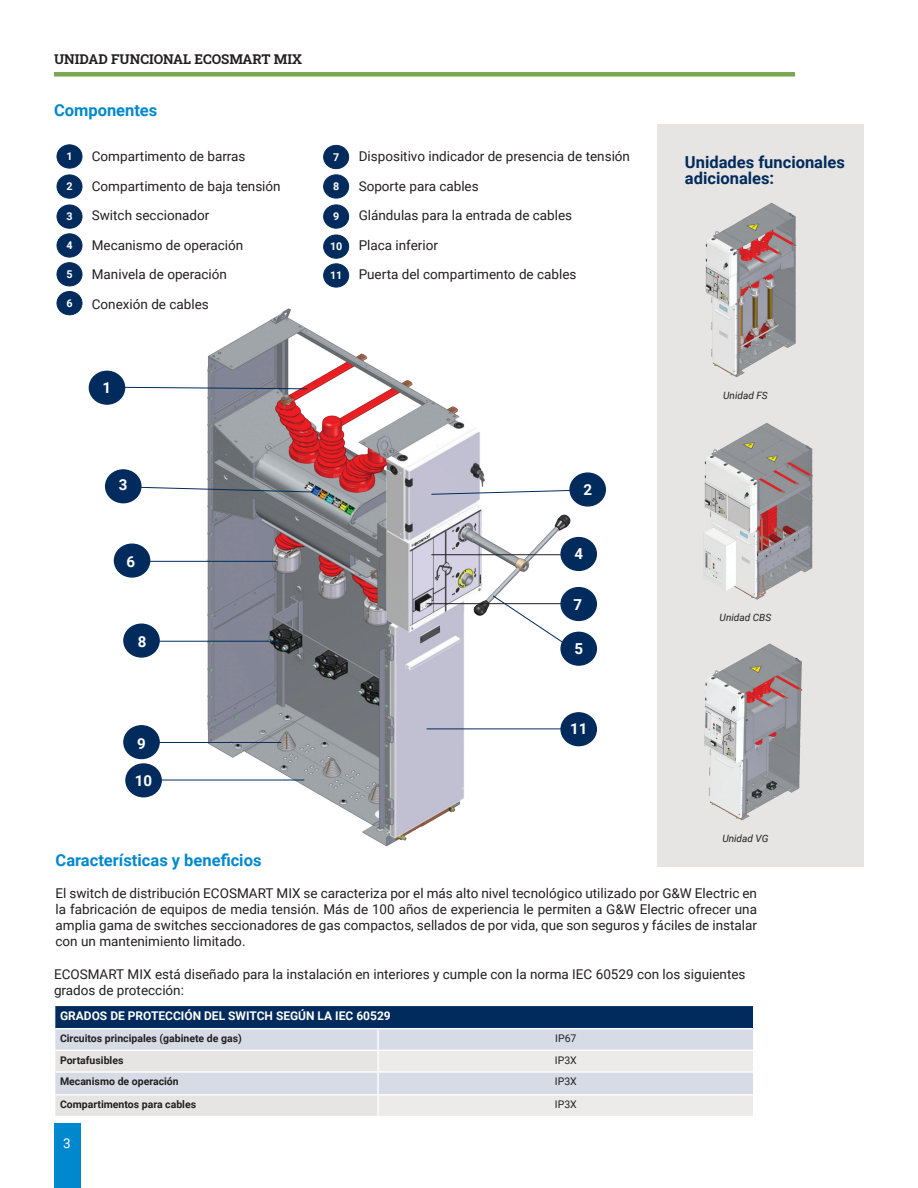
<style>
.page{position:relative;width:918px;height:1188px;background:#fff}
.page>*{position:absolute;margin:0;border:0;box-sizing:border-box;transform-origin:0 0}
.t1{font:700 16.5px "Roboto";color:#0088ce}
.t2{font:700 16.5px/16.5px "Roboto";color:#002b5c}
.t3{font:700 15.15px "Roboto";color:#fff}
.t4{font:13.5px/16px "Roboto";color:#231f20;text-align:justify}
.t5{font:13.5px "Roboto Slab";color:#231f20}
.t6{font:13.5px "Roboto";color:#fff}
.t7{font:700 12px "Roboto";color:#fff}
.t8{font:700 10.8px "Roboto";color:#fff}
.t9{font:700 10.5px "Roboto";color:#231f20}
.t10{font:10.5px "Roboto";color:#231f20}
.t11{font:italic 10.05px "Roboto";color:#231f20}
</style>
<div class="page">
<div style="left:54px;top:1123px;width:27px;height:65px;background:#0088ce"></div>
<div style="left:657px;top:124px;width:207px;height:743px;background:#e7e5e3"></div>
<div style="left:54px;top:72px;width:741px;height:5px;background:#7aa752"></div>
<div style="left:57px;top:144px;width:25px;height:25px;background:#002b5c;border:1px solid #002b5c;border-radius:50%"></div>
<div style="left:323px;top:174px;width:26px;height:25px;background:#002b5c;border:1px solid #002b5c;border-radius:50%"></div>
<div style="left:57px;top:174px;width:25px;height:25px;background:#002b5c;border:1px solid #002b5c;border-radius:50%"></div>
<div style="left:323px;top:204px;width:26px;height:25px;background:#002b5c;border:1px solid #002b5c;border-radius:50%"></div>
<div style="left:57px;top:204px;width:25px;height:25px;background:#002b5c;border:1px solid #002b5c;border-radius:50%"></div>
<div style="left:323px;top:234px;width:26px;height:25px;background:#002b5c;border:1px solid #002b5c;border-radius:50%"></div>
<div style="left:57px;top:233px;width:25px;height:25px;background:#002b5c;border:1px solid #002b5c;border-radius:50%"></div>
<div style="left:323px;top:263px;width:26px;height:25px;background:#002b5c;border:1px solid #002b5c;border-radius:50%"></div>
<div style="left:57px;top:262px;width:25px;height:24px;background:#002b5c;border:1px solid #002b5c;border-radius:50%"></div>
<div style="left:57px;top:291px;width:25px;height:24px;background:#002b5c;border:1px solid #002b5c;border-radius:50%"></div>
<div style="left:323px;top:145px;width:26px;height:24px;background:#002b5c;border:1px solid #002b5c;border-radius:50%"></div>
<img style="left:181px;top:308px;width:397px;height:538px">
<div style="left:560px;top:632px;width:37px;height:34px;background:#002b5c;border:1px solid #002b5c;border-radius:50%"></div>
<div style="left:123px;top:725px;width:37px;height:34px;background:#002b5c;border:1px solid #002b5c;border-radius:50%"></div>
<svg style="left:125px;top:387px;width:183px;height:3px"></svg>
<svg style="left:142px;top:486px;width:170px;height:7px"></svg>
<hr style="left:142px;top:561px;width:134px;height:1px;background:#002b5c">
<hr style="left:146px;top:641px;width:135px;height:1px;background:#002b5c">
<hr style="left:146px;top:780px;width:158px;height:1px;background:#002b5c">
<svg style="left:431px;top:490px;width:139px;height:5px"></svg>
<hr style="left:427px;top:729px;width:142px;height:1px;background:#002b5c">
<svg style="left:492px;top:595px;width:81px;height:55px"></svg>
<hr style="left:146px;top:742px;width:135px;height:1px;background:#002b5c">
<hr style="left:431px;top:554px;width:138px;height:1px;background:#231f20">
<hr style="left:427px;top:603px;width:142px;height:1px;background:#231f20">
<div style="left:89px;top:371px;width:36px;height:34px;background:#002b5c;border:1px solid #002b5c;border-radius:50%"></div>
<div style="left:569px;top:472px;width:37px;height:35px;background:#002b5c;border:1px solid #002b5c;border-radius:50%"></div>
<div style="left:105px;top:469px;width:37px;height:34px;background:#002b5c;border:1px solid #002b5c;border-radius:50%"></div>
<div style="left:114px;top:544px;width:36px;height:34px;background:#002b5c;border:1px solid #002b5c;border-radius:50%"></div>
<div style="left:123px;top:624px;width:37px;height:34px;background:#002b5c;border:1px solid #002b5c;border-radius:50%"></div>
<div style="left:125px;top:763px;width:37px;height:34px;background:#002b5c;border:1px solid #002b5c;border-radius:50%"></div>
<div style="left:560px;top:712px;width:37px;height:34px;background:#002b5c;border:1px solid #002b5c;border-radius:50%"></div>
<div style="left:560px;top:587px;width:37px;height:34px;background:#002b5c;border:1px solid #002b5c;border-radius:50%"></div>
<div style="left:560px;top:537px;width:37px;height:34px;background:#002b5c;border:1px solid #002b5c;border-radius:50%"></div>
<img style="left:705px;top:202px;width:92px;height:175px">
<img style="left:704px;top:423px;width:109px;height:177px">
<img style="left:704px;top:643px;width:99px;height:178px">
<svg style="left:55px;top:1006px;width:699px;height:110px;background:#b0bbc9"></svg>
<hr style="left:55px;top:1028px;width:323px;height:1px;background:#fff">
<hr style="left:378px;top:1028px;width:375px;height:1px;background:#fff">
<hr style="left:55px;top:1050px;width:323px;height:1px;background:#fff">
<hr style="left:378px;top:1050px;width:375px;height:1px;background:#fff">
<hr style="left:55px;top:1071px;width:323px;height:2px;background:#fff">
<hr style="left:378px;top:1071px;width:375px;height:2px;background:#fff">
<hr style="left:55px;top:1094px;width:323px;height:2px;background:#fff">
<hr style="left:378px;top:1094px;width:375px;height:2px;background:#fff">
<hr style="left:377px;top:1029px;width:2px;height:21px;background:#fff">
<hr style="left:377px;top:1051px;width:2px;height:20px;background:#fff">
<hr style="left:377px;top:1073px;width:2px;height:21px;background:#fff">
<hr style="left:377px;top:1096px;width:2px;height:20px;background:#fff">
<p class="t5" style="left:54px;top:49px;width:250px">UNIDAD FUNCIONAL ECOSMART MIX</p>
<p class="t1" style="left:54px;top:98px;width:105px">Componentes</p>
<p class="t4" style="left:92px;top:148px;width:155px">Compartimento de barras</p>
<p class="t4" style="left:92px;top:177px;width:190px">Compartimento de baja tensión</p>
<p class="t4" style="left:92px;top:207px;width:119px">Switch seccionador</p>
<p class="t4" style="left:92px;top:236px;width:153px">Mecanismo de operación</p>
<p class="t4" style="left:92px;top:266px;width:137px">Manivela de operación</p>
<p class="t4" style="left:92px;top:295px;width:119px">Conexión de cables</p>
<p class="t8" style="left:66px;top:149px;width:8px">1</p>
<p class="t8" style="left:66px;top:179px;width:8px">2</p>
<p class="t8" style="left:333px;top:179px;width:8px">8</p>
<p class="t8" style="left:66px;top:209px;width:8px">3</p>
<p class="t8" style="left:333px;top:209px;width:8px">9</p>
<p class="t8" style="left:66px;top:238px;width:8px">4</p>
<p class="t8" style="left:330px;top:239px;width:14px">10</p>
<p class="t8" style="left:66px;top:267px;width:8px">5</p>
<p class="t8" style="left:330px;top:268px;width:14px">11</p>
<p class="t8" style="left:66px;top:295px;width:8px">6</p>
<p class="t8" style="left:333px;top:149px;width:8px">7</p>
<p class="t4" style="left:359px;top:148px;width:273px">Dispositivo indicador de presencia de tensión</p>
<p class="t4" style="left:359px;top:177px;width:122px">Soporte para cables</p>
<p class="t4" style="left:359px;top:207px;width:215px">Glándulas para la entrada de cables</p>
<p class="t4" style="left:359px;top:236px;width:81px">Placa inferior</p>
<p class="t4" style="left:359px;top:266px;width:219px">Puerta del compartimento de cables</p>
<p class="t3" style="left:103px;top:377px;width:10px">1</p>
<p class="t3" style="left:119px;top:474px;width:10px">3</p>
<p class="t3" style="left:126px;top:551px;width:10px">6</p>
<p class="t3" style="left:138px;top:631px;width:10px">8</p>
<p class="t3" style="left:137px;top:733px;width:10px">9</p>
<p class="t3" style="left:135px;top:770px;width:19px">10</p>
<p class="t3" style="left:583px;top:479px;width:10px">2</p>
<p class="t3" style="left:574px;top:543px;width:10px">4</p>
<p class="t3" style="left:573px;top:594px;width:10px">7</p>
<p class="t3" style="left:574px;top:638px;width:10px">5</p>
<p class="t3" style="left:570px;top:718px;width:19px">11</p>
<p class="t2" style="left:685px;top:153px;width:161px">Unidades funcionales adicionales:</p>
<p class="t11" style="left:723px;top:388px;width:46px">Unidad FS</p>
<p class="t11" style="left:720px;top:610px;width:53px">Unidad CBS</p>
<p class="t11" style="left:722px;top:831px;width:48px">Unidad VG</p>
<p class="t1" style="left:56px;top:848px;width:207px">Características y beneficios</p>
<p class="t4" style="left:56px;top:885px;width:703px">El switch de distribución ECOSMART MIX se caracteriza por el más alto nivel tecnológico utilizado por G&amp;W Electric en la fabricación de equipos de media tensión. Más de 100 años de experiencia le permiten a G&amp;W Electric ofrecer una amplia gama de switches seccionadores de gas compactos, sellados de por vida, que son seguros y fáciles de instalar con un mantenimiento limitado.</p>
<p class="t4" style="left:54px;top:966px;width:693px">ECOSMART MIX está diseñado para la instalación en interiores y cumple con la norma IEC 60529 con los siguientes grados de protección:</p>
<p class="t7" style="left:60px;top:1007px;width:332px">GRADOS DE PROTECCIÓN DEL SWITCH SEGÚN LA IEC 60529</p>
<p class="t9" style="left:60px;top:1031px;width:183px">Circuitos principales (gabinete de gas)</p>
<p class="t10" style="left:555px;top:1031px;width:23px">IP67</p>
<p class="t9" style="left:60px;top:1052px;width:65px">Portafusibles</p>
<p class="t10" style="left:555px;top:1052px;width:23px">IP3X</p>
<p class="t9" style="left:60px;top:1074px;width:120px">Mecanismo de operación</p>
<p class="t10" style="left:555px;top:1074px;width:23px">IP3X</p>
<p class="t9" style="left:60px;top:1097px;width:138px">Compartimentos para cables</p>
<p class="t10" style="left:555px;top:1097px;width:23px">IP3X</p>
<p class="t6" style="left:63px;top:1134px;width:9px">3</p>
</div>
